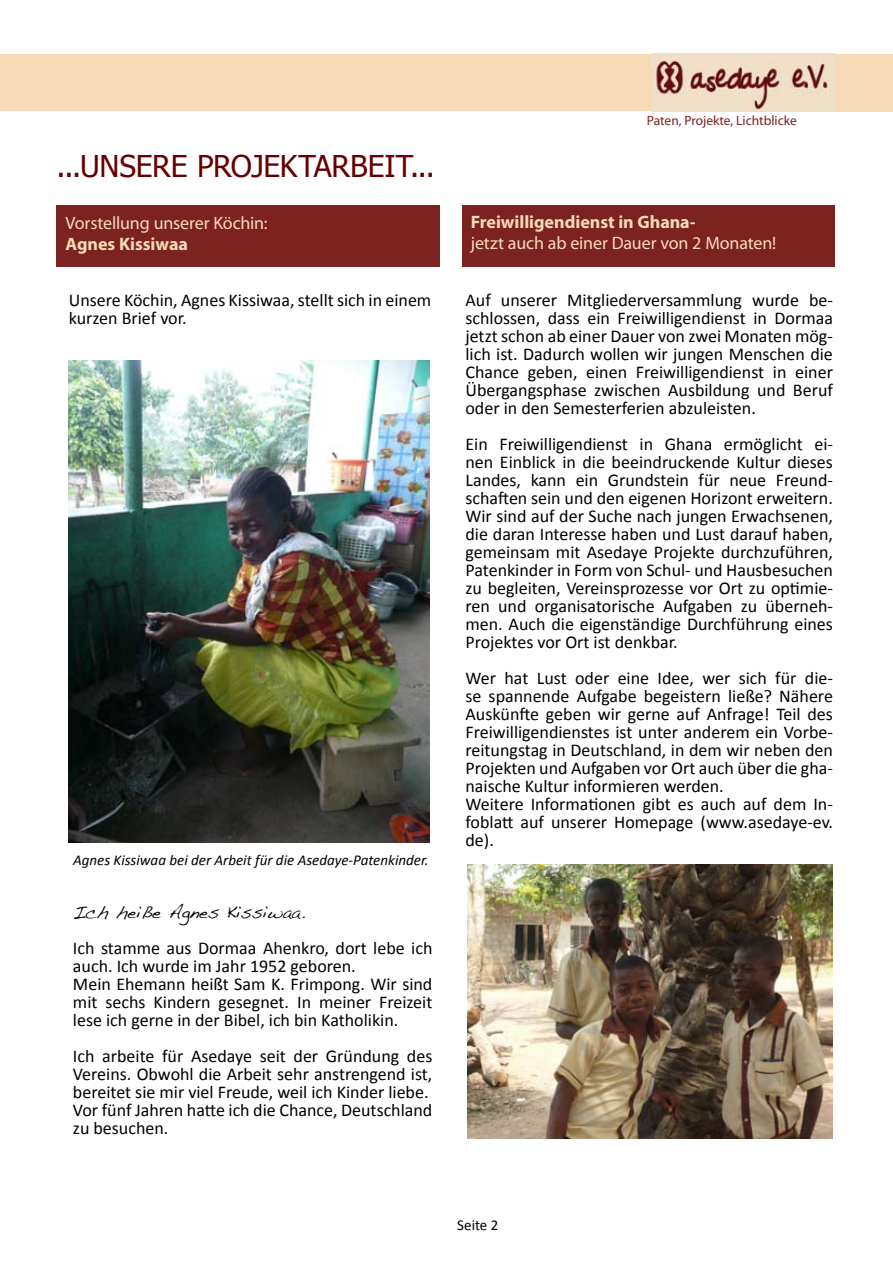
<style>
.page{position:relative;width:893px;height:1263px;background:#fff}
.page>*{position:absolute;margin:0;border:0;box-sizing:border-box;transform-origin:0 0}
.t1{font:30px "Tahoma";letter-spacing:-.01em;color:#600}
.t2{font:18px/18px "Calibri";color:#000}
.t3{font:18px "Myriad Pro";letter-spacing:-.005em;color:#f7dbb6}
.t4{font:700 18px "Myriad Pro";color:#f7dbb6}
.t5{font:18px "Handwriting Dakota";color:#000}
.t6{font:italic 15px "Calibri";color:#000}
.t7{font:15px "Calibri";color:#000}
.t8{font:13.5px "Myriad Pro";color:#7c2120}
</style>
<div class="page">
<div style="left:57px;top:206px;width:383px;height:61px;background:#7c2221"></div>
<div style="left:463px;top:206px;width:372px;height:61px;background:#7c2221"></div>
<div style="left:0;top:54px;width:893px;height:57px;background:#f7dbb6"></div>
<img style="left:652px;top:54px;width:182px;height:57px">
<img style="left:69px;top:361px;width:361px;height:481px">
<img style="left:467px;top:865px;width:366px;height:274px">
<h1 class="t1" style="left:57px;top:147px;width:380px">...UNSERE PROJEKTARBEIT...</h1>
<p class="t3" style="left:66px;top:212px;width:204px">Vorstellung unserer Köchin:</p>
<p class="t4" style="left:66px;top:233px;width:124px">Agnes Kissiwaa</p>
<p class="t2" style="left:69px;top:290px;width:364px">Unsere Köchin, Agnes Kissiwaa, stellt sich in einem kurzen Brief vor.</p>
<p class="t6" style="left:73px;top:850px;width:357px">Agnes Kissiwaa bei der Arbeit für die Asedaye-Patenkinder.</p>
<p class="t5" style="left:73px;top:901px;width:233px">Ich heiße Agnes Kissiwaa.</p>
<p class="t2" style="left:73px;top:938px;width:361px">Ich stamme aus Dormaa Ahenkro, dort lebe ich auch. Ich wurde im Jahr 1952 geboren.<br>Mein Ehemann heißt Sam K. Frimpong. Wir sind mit sechs Kindern gesegnet. In meiner Freizeit lese ich gerne in der Bibel, ich bin Katholikin.</p>
<p class="t2" style="left:73px;top:1046px;width:361px">Ich arbeite für Asedaye seit der Gründung des Vereins. Obwohl die Arbeit sehr anstrengend ist, bereitet sie mir viel Freude, weil ich Kinder liebe.<br>Vor fünf Jahren hatte ich die Chance, Deutschland zu besuchen.</p>
<p class="t8" style="left:647px;top:113px;width:151px">Paten, Projekte, Lichtblicke</p>
<p class="t4" style="left:471px;top:210px;width:226px">Freiwilligendienst in Ghana-</p>
<p class="t3" style="left:471px;top:232px;width:307px">jetzt auch ab einer Dauer von 2 Monaten!</p>
<p class="t2" style="left:465px;top:290px;width:369px;text-align:justify">Auf unserer Mitgliederversammlung wurde be&shy;schlossen, dass ein Freiwilligendienst in Dormaa jetzt schon ab einer Dauer von zwei Monaten mög&shy;lich ist. Dadurch wollen wir jungen Menschen die Chance geben, einen Freiwilligendienst in einer Übergangsphase zwischen Ausbildung und Beruf oder in den Semesterferien abzuleisten.</p>
<p class="t2" style="left:465px;top:434px;width:369px;text-align:justify">Ein Freiwilligendienst in Ghana ermöglicht ei&shy;nen Einblick in die beeindruckende Kultur dieses Landes, kann ein Grundstein für neue Freund&shy;schaften sein und den eigenen Horizont erweitern.<br>Wir sind auf der Suche nach jungen Erwachsenen, die daran Interesse haben und Lust darauf haben, gemeinsam mit Asedaye Projekte durchzuführen, Patenkinder in Form von Schul- und Hausbesuchen zu begleiten, Vereinsprozesse vor Ort zu optimie&shy;ren und organisatorische Aufgaben zu überneh&shy;men. Auch die eigenständige Durchführung eines Projektes vor Ort ist denkbar.</p>
<p class="t2" style="left:465px;top:668px;width:369px">Wer hat Lust oder eine Idee, wer sich für die&shy;se spannende Aufgabe begeistern ließe? Nähere Auskünfte geben wir gerne auf Anfrage! Teil des Freiwilligendienstes ist unter anderem ein Vorbe&shy;reitungstag in Deutschland, in dem wir neben den Projekten und Aufgaben vor Ort auch über die gha&shy;naische Kultur informieren werden.<br>Weitere Informationen gibt es auch auf dem In&shy;foblatt auf unserer Homepage (www.asedaye-ev. de).</p>
<p class="t7" style="left:457px;top:1216px;width:43px">Seite 2</p>
</div>
